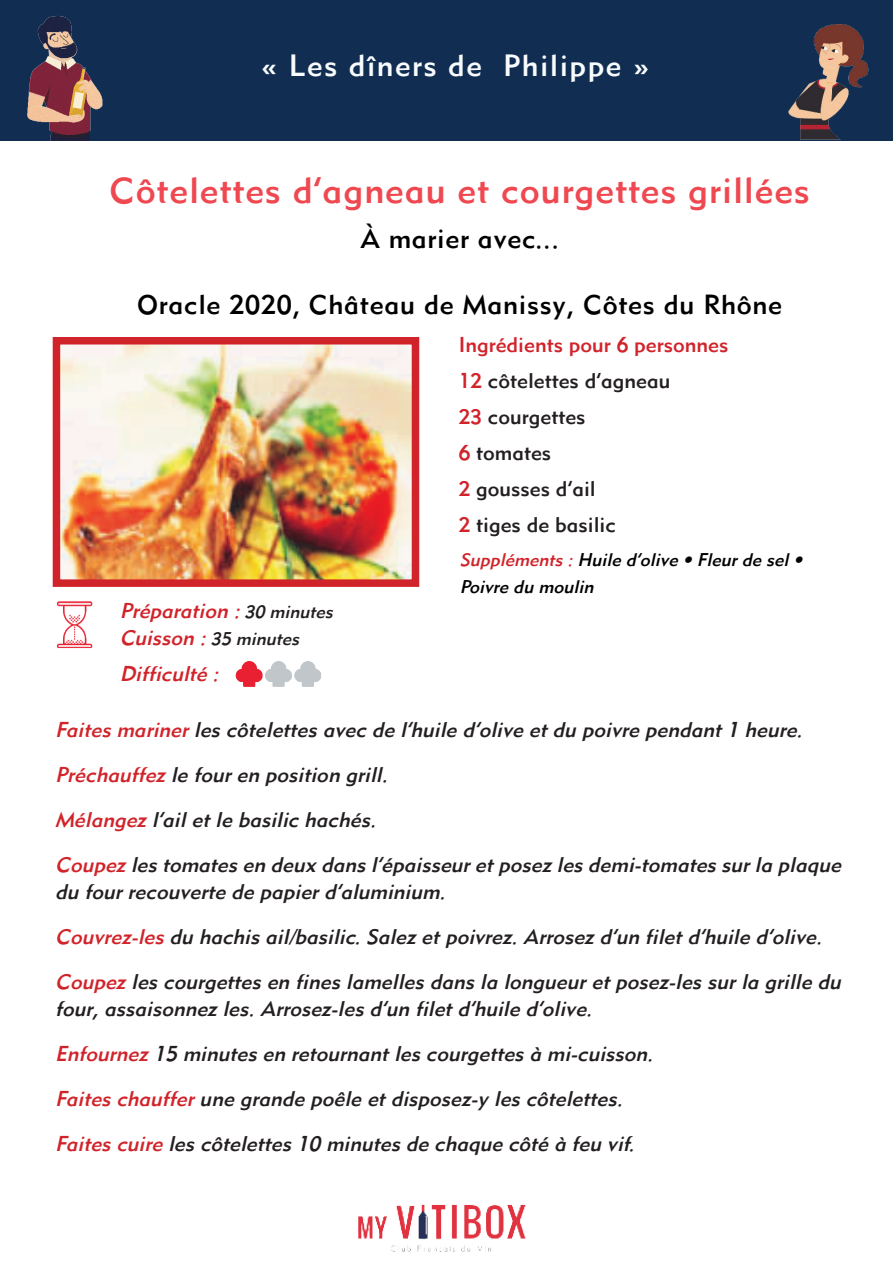
<style>
.page{position:relative;width:893px;height:1263px;background:#fff}
.page>*{position:absolute;margin:0;border:0;box-sizing:border-box;transform-origin:0 0}
.t1{font:36px "Metro Medium LT Two";letter-spacing:.025em;color:#ef4850}
.t2{font:30px "Metro Medium LT Two";letter-spacing:.05em;color:#f9fcfe}
.t3{font:27px "Metro Medium LT Two";letter-spacing:.025em;color:#000001}
.t4{font:italic 21px/45px "Metro Medium LT Two";color:#231f20}
.t5{font:21px/36px "Metro Medium LT Two";color:#231f20}
.t6{font:italic 21px "Metro Medium LT Two";color:#d1232a}
.t7{font:italic 18px/27px "Metro Medium LT Two";color:#000}
.t8{font:italic 18px "Metro Medium LT Two";color:#231f20}
.s1{color:#d1232a}
.s2{font-size:18px;color:#231f20}
.s3{font-size:21px;color:#d1232a}
</style>
<div class="page">
<div style="left:0;top:0;width:893px;height:140px;background:#112e52"></div>
<img style="left:27px;top:16px;width:76px;height:124px">
<img style="left:788px;top:24px;width:81px;height:116px">
<img style="left:358px;top:1205px;width:168px;height:47px">
<img style="left:62px;top:346px;width:348px;height:232px">
<div style="left:53px;top:337px;width:366px;height:250px;border:8px solid #d1232a"></div>
<img style="left:235px;top:661px;width:87px;height:26px">
<img style="left:56px;top:601px;width:37px;height:47px">
<h2 class="t2" style="left:261px;top:47px;width:390px">« Les dîners de Philippe »</h2>
<h1 class="t1" style="left:109px;top:169px;width:702px">Côtelettes d’agneau et courgettes grillées</h1>
<p class="t3" style="left:360px;top:223px;width:200px">À marier avec...</p>
<p class="t3" style="left:137px;top:289px;width:647px">Oracle 2020, Château de Manissy, Côtes du Rhône</p>
<p class="t5" style="left:459px;top:327px;width:271px"><span class="s1">Ingrédients pour 6 personnes<br>12</span> côtelettes d’agneau<br><span class="s1">23</span> courgettes<br><span class="s1">6</span> tomates<br><span class="s1">2</span> gousses d’ail<br><span class="s1">2</span> tiges de basilic</p>
<p class="t7" style="left:460px;top:546px;width:349px"><span class="s1">Suppléments:</span>Huile d’olive • Fleurde sel•<br>Poivre du moulin</p>
<p class="t6" style="left:120px;top:598px;width:219px">Préparation :<span class="s2">30 minutes</span></p>
<p class="t8" style="left:120px;top:628px;width:185px"><span class="s3">Cuisson :</span>35 minutes</p>
<p class="t6" style="left:120px;top:661px;width:106px">Difficulté :</p>
<p class="t4" style="left:55px;top:707px;width:792px"><span class="s1">Faitesmariner</span>lescôtelettesavec de l’huile d’olive etdu poivre pendant1 heure.<br><span class="s1">Préchauffez</span>le fouren position grill.<br><span class="s1">Mélangez</span>l’ailetle basilic hachés.<br><span class="s1">Coupez</span>lestomatesen deux dansl’épaisseuretposezlesdemi-tomatessurla plaque</p>
<p class="t4" style="left:55px;top:869px;width:793px">du fourrecouverte de papierd’aluminium.<br><span class="s1">Couvrez-les</span>du hachisail/basilic.Salezetpoivrez.Arrosezd’un filetd’huile d’olive.<br><span class="s1">Coupez</span>lescourgettesen fineslamellesdansla longueuretposez-lessurla grille du</p>
<p class="t4" style="left:55px;top:986px;width:605px">four,assaisonnezles.Arrosez-lesd’un filetd’huile d’olive.<br><span class="s1">Enfournez</span>15 minutesen retournantlescourgettesà mi-cuisson.<br><span class="s1">Faiteschauffer</span>une grande poêle etdisposez-y lescôtelettes.<br><span class="s1">Faitescuire</span> lescôtelettes10 minutesde chaque côté à feu vif.</p>
</div>
